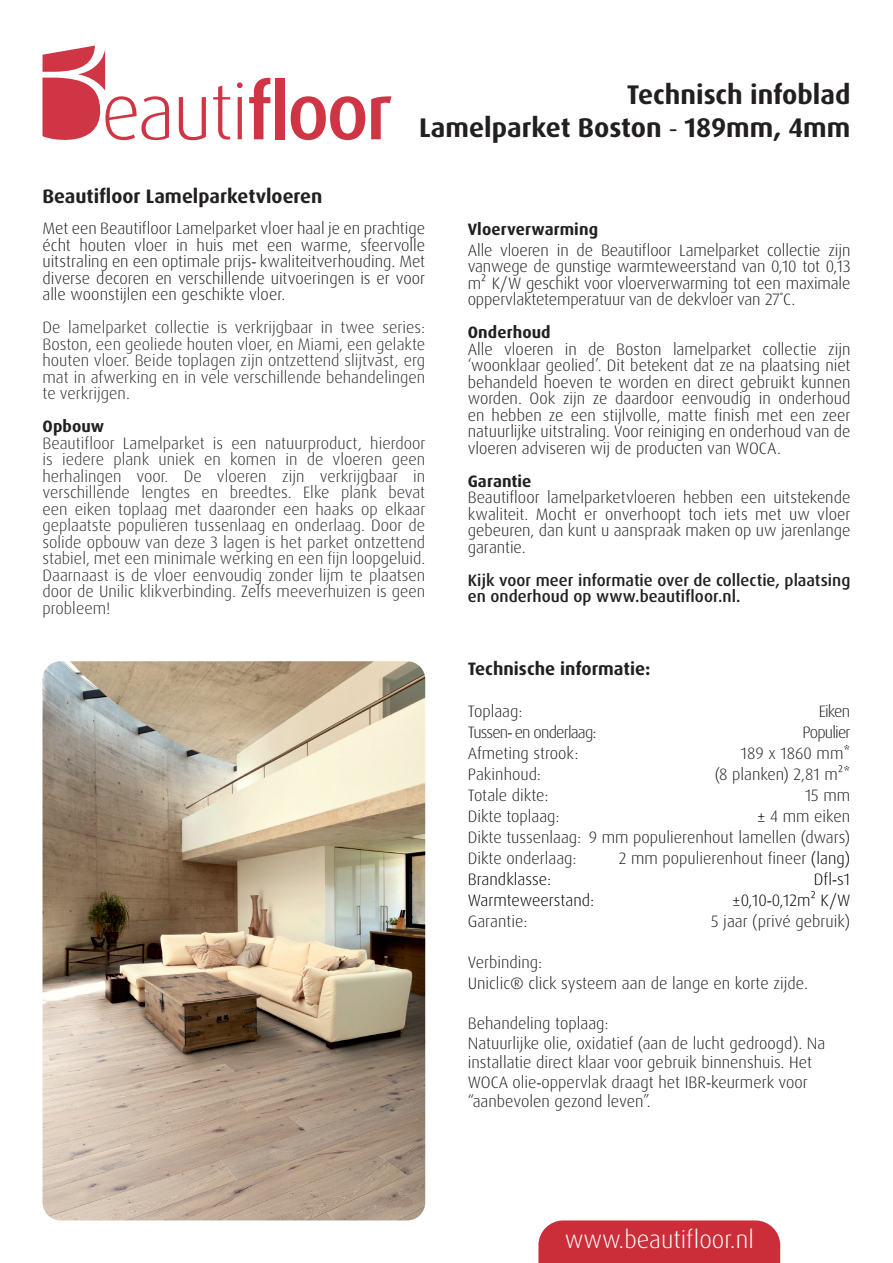
<style>
.page{position:relative;width:893px;height:1263px;background:#fff}
.page>*{position:absolute;margin:0;border:0;box-sizing:border-box;transform-origin:0 0}
.t1{font:700 27px "Dax Pro";color:#231f20}
.t2{font:300 24.75px "Dax Pro";color:#fff}
.t3{font:700 19.5px "Dax Pro";color:#231f20}
.t4{font:700 18px "Dax Pro";color:#231f20}
.t5{font:300 16.5px/16.5px "Dax Pro";color:#231f20;text-align:justify}
.t6{font:300 16.5px/16.5px "Dax Pro";color:#312f30;text-align:justify}
.t7{font:500 16.5px/16.5px "Dax Pro";color:#231f20}
.t8{font:300 16.5px "Dax Pro";color:#000}
.t9{font:700 16.5px "Dax Pro";letter-spacing:.005em;color:#231f20}
.t10{font:300 16.5px "Dax Pro";letter-spacing:-.05em;color:#231f20}
.s1{font-family:"Calibri";font-weight:400}
.s2{color:#000}
</style>
<div class="page">
<img style="left:43px;top:661px;width:382px;height:559px">
<div style="left:538px;top:1220px;width:242px;height:43px;background:#cc2e39"></div>
<svg style="left:43px;top:46px;width:126px;height:94px"></svg>
<svg style="left:179px;top:97px;width:27px;height:43px"></svg>
<svg style="left:213px;top:85px;width:17px;height:55px"></svg>
<svg style="left:237px;top:82px;width:6px;height:57px"></svg>
<svg style="left:249px;top:77px;width:21px;height:62px"></svg>
<div style="left:275px;top:78px;width:9px;height:61px;background:#cf3544"></div>
<svg style="left:291px;top:96px;width:74px;height:44px"></svg>
<svg style="left:371px;top:96px;width:20px;height:43px"></svg>
<p class="t1" style="left:627px;top:77px;width:225px">Technisch infoblad</p>
<p class="t1" style="left:419px;top:110px;width:433px">Lamelparket Boston <span class="s1">-</span> 189mm, 4mm</p>
<p class="t3" style="left:43px;top:183px;width:281px">Beautifloor Lamelparketvloeren</p>
<p class="t5" style="left:43px;top:220px;width:384px">Met een Beautifloor Lamelparket vloer haal je en prachtige écht houten vloer in huis met een warme, sfeervolle uitstraling en een optimale prijs<span class="s1">-</span> kwaliteitverhouding. Met diverse decoren en verschillende uitvoeringen is er voor alle woonstijlen een geschikte vloer.</p>
<p class="t6" style="left:43px;top:319px;width:384px">De lamelparket collectie is verkrijgbaar in twee series:<br>Boston, een geoliede houten vloer, en Miami, een gelakte houten vloer. Beide toplagen zijn ontzettend slijtvast, erg mat in afwerking en in vele verschillende behandelingen te verkrijgen.</p>
<p class="t9" style="left:43px;top:416px;width:63px">Opbouw</p>
<p class="t6" style="left:43px;top:435px;width:385px">Beautifloor Lamelparket is een natuurproduct, hierdoor is iedere plank uniek en komen in de vloeren geen herhalingen voor. De vloeren zijn verkrijgbaar in verschillende lengtes en breedtes. Elke plank bevat een eiken toplaag met daaronder een haaks op elkaar geplaatste populieren tussenlaag en onderlaag. Door de solide opbouw van deze 3 lagen is het parket ontzettend stabiel, met een minimale werking en een fijn loopgeluid.<br>Daarnaast is de vloer eenvoudig zonder lijm te plaatsen door de Unilic klikverbinding. Zelfs meeverhuizen is geen probleem!</p>
<p class="t9" style="left:468px;top:218px;width:132px">Vloerverwarming</p>
<p class="t5" style="left:468px;top:242px;width:384px">Alle vloeren in de Beautifloor Lamelparket collectie zijn vanwege de gunstige warmteweerstand van 0,10 tot 0,13 m² K/W geschikt voor vloerverwarming tot een maximale oppervlaktetemperatuur van de dekvloer van 27˚C.</p>
<p class="t9" style="left:468px;top:322px;width:84px">Onderhoud</p>
<p class="t5" style="left:468px;top:341px;width:384px">Alle vloeren in de Boston lamelparket collectie zijn ‘woonklaar geolied’. Dit betekent dat ze na plaatsing niet behandeld hoeven te worden en direct gebruikt kunnen worden. Ook zijn ze daardoor eenvoudig in onderhoud en hebben ze een stijlvolle, matte finish met een zeer natuurlijke uitstraling. Voor reiniging en onderhoud van de vloeren adviseren wij de producten van WOCA.</p>
<p class="t9" style="left:468px;top:470px;width:65px">Garantie</p>
<p class="t5" style="left:468px;top:489px;width:384px">Beautifloor lamelparketvloeren hebben een uitstekende kwaliteit. Mocht er onverhoopt toch iets met uw vloer gebeuren, dan kunt u aanspraak maken op uw jarenlange garantie.</p>
<p class="t7" style="left:468px;top:572px;width:384px">Kijk voor meer informatie over de collectie, plaatsing en onderhoud op www.beautifloor.nl.</p>
<p class="t4" style="left:468px;top:657px;width:184px">Technische informatie:</p>
<p class="t5" style="left:468px;top:703px;width:56px">Toplaag:</p>
<p class="t5" style="left:819px;top:703px;width:33px">Eiken</p>
<p class="t10" style="left:468px;top:722px;width:130px">Tussen<span class="s1">-</span> en onderlaag:</p>
<p class="t10" style="left:803px;top:722px;width:49px">Populier</p>
<p class="t5" style="left:468px;top:745px;width:112px">Afmeting strook:</p>
<p class="t5" style="left:741px;top:745px;width:111px">189 x 1860 mm*</p>
<p class="t5" style="left:468px;top:766px;width:75px">Pakinhoud:</p>
<p class="t5" style="left:715px;top:766px;width:137px">(8 planken) 2,81 m²*</p>
<p class="t5" style="left:468px;top:787px;width:82px">Totale dikte:</p>
<p class="t5" style="left:805px;top:787px;width:47px">15 mm</p>
<p class="t5" style="left:468px;top:808px;width:93px">Dikte toplaag:</p>
<p class="t5" style="left:757px;top:808px;width:95px"><span class="s2">±</span> 4 mm eiken</p>
<p class="t5" style="left:468px;top:829px;width:384px">Dikte tussenlaag: 9 mm populierenhout lamellen (dwars)</p>
<p class="t5" style="left:468px;top:850px;width:110px">Dikte onderlaag:</p>
<p class="t5" style="left:619px;top:850px;width:233px">2 mm populierenhout fineer <span class="s2">(lang)</span></p>
<p class="t8" style="left:468px;top:869px;width:85px">Brandklasse:</p>
<p class="t8" style="left:814px;top:869px;width:38px">Dfl<span class="s1">-</span>s1</p>
<p class="t8" style="left:468px;top:890px;width:128px">Warmteweerstand:</p>
<p class="t8" style="left:732px;top:890px;width:120px">±0,10<span class="s1">-</span>0,12m² K/W</p>
<p class="t5" style="left:468px;top:913px;width:61px">Garantie:</p>
<p class="t5" style="left:711px;top:913px;width:141px">5 jaar (privé gebruik)</p>
<p class="t5" style="left:468px;top:954px;width:76px">Verbinding:</p>
<p class="t5" style="left:468px;top:975px;width:342px">Uniclic® click systeem aan de lange en korte zijde.</p>
<p class="t5" style="left:468px;top:1015px;width:142px">Behandeling toplaag:</p>
<p class="t5" style="left:468px;top:1033px;width:359px;line-height:19.5px;text-align:left">Natuurlijke olie, oxidatief (aan de lucht gedroogd). Na installatie direct klaar voor gebruik binnenshuis. Het WOCA olie<span class="s1">-</span>oppervlak draagt het IBR<span class="s1">-</span>keurmerk voor “aanbevolen gezond leven”.</p>
<p class="t2" style="left:565px;top:1224px;width:191px">www.beautifloor.nl</p>
</div>
